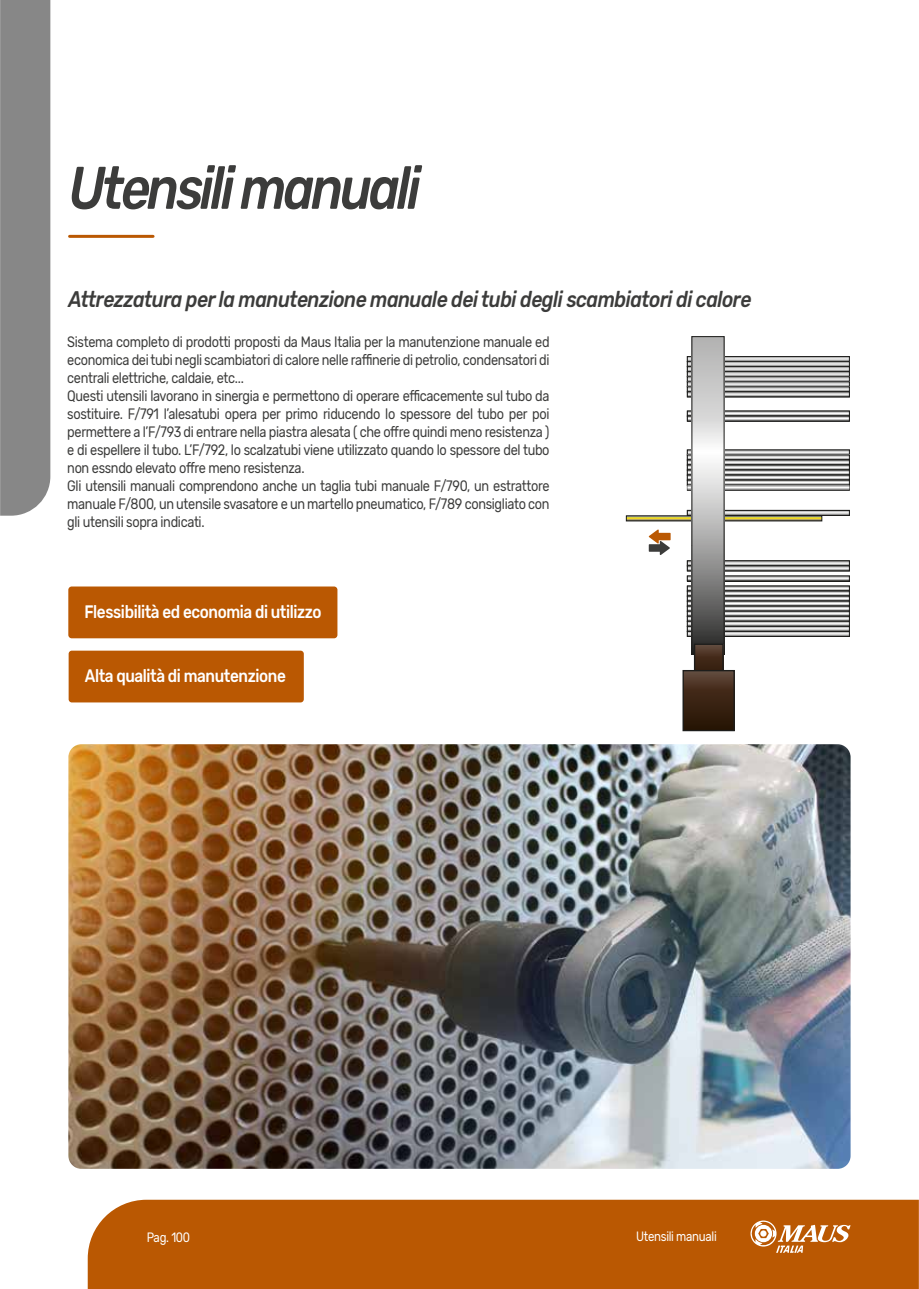
<style>
.page{position:relative;width:919px;height:1289px;background:#fff}
.page>*{position:absolute;margin:0;border:0;box-sizing:border-box;transform-origin:0 0}
.t1{font:italic 500 60px "Rubik";letter-spacing:-.06em;color:#3c3c3b;scale:.85 1}
.t2{font:italic 500 22.5px "Rubik";letter-spacing:-.025em;color:#3c3c3b;scale:.85 1}
.t3{font:500 18px "Rubik";letter-spacing:-.025em;color:#fff;scale:.85 1}
.t4{font:15px/18px "Rubik";letter-spacing:-.025em;color:#3c3c3b;scale:.85 1}
.t5{font:13.5px "Rubik";letter-spacing:-.025em;color:#fff;scale:.85 1}
</style>
<div class="page">
<hr style="left:70px;top:235px;width:83px;height:3px;background:#ba5802">
<img style="left:68px;top:744px;width:782px;height:424px">
<div style="left:68px;top:586px;width:269px;height:52px;background:#ba5802;border-radius:3px"></div>
<div style="left:69px;top:650px;width:235px;height:52px;background:#ba5802;border-radius:3px"></div>
<svg style="left:627px;top:517px;width:193px;height:2px"></svg>
<div style="left:625px;top:515px;width:197px;height:6px;border:1px solid #1d1d1b"></div>
<div style="left:687px;top:356px;width:162px;height:5px;background:#dcdcdc"></div>
<div style="left:687px;top:356px;width:162px;height:6px;border:1px solid #1d1d1b"></div>
<div style="left:687px;top:361px;width:162px;height:5px;background:#dedede"></div>
<div style="left:687px;top:361px;width:162px;height:6px;border:1px solid #1d1d1b"></div>
<div style="left:687px;top:366px;width:162px;height:5px;background:#dedede"></div>
<div style="left:687px;top:366px;width:162px;height:6px;border:1px solid #1d1d1b"></div>
<div style="left:687px;top:371px;width:162px;height:6px;background:#d9d9d9"></div>
<div style="left:687px;top:371px;width:162px;height:6px;border:1px solid #1d1d1b"></div>
<svg style="left:689px;top:378px;width:158px;height:2px"></svg>
<div style="left:687px;top:376px;width:162px;height:6px;border:1px solid #1d1d1b"></div>
<svg style="left:689px;top:383px;width:158px;height:2px"></svg>
<div style="left:687px;top:381px;width:162px;height:6px;border:1px solid #1d1d1b"></div>
<svg style="left:689px;top:388px;width:158px;height:2px"></svg>
<div style="left:687px;top:386px;width:162px;height:6px;border:1px solid #1d1d1b"></div>
<svg style="left:689px;top:393px;width:158px;height:2px"></svg>
<div style="left:687px;top:391px;width:162px;height:6px;border:1px solid #1d1d1b"></div>
<svg style="left:689px;top:451px;width:158px;height:2px"></svg>
<svg style="left:689px;top:456px;width:158px;height:2px"></svg>
<svg style="left:689px;top:461px;width:158px;height:2px"></svg>
<div style="left:687px;top:459px;width:162px;height:6px;border:1px solid #1d1d1b"></div>
<svg style="left:689px;top:466px;width:158px;height:2px"></svg>
<div style="left:687px;top:464px;width:162px;height:6px;border:1px solid #1d1d1b"></div>
<svg style="left:689px;top:471px;width:158px;height:2px"></svg>
<div style="left:687px;top:469px;width:162px;height:6px;border:1px solid #1d1d1b"></div>
<svg style="left:689px;top:476px;width:158px;height:2px"></svg>
<div style="left:687px;top:474px;width:162px;height:6px;border:1px solid #1d1d1b"></div>
<div style="left:687px;top:480px;width:162px;height:5px;border:1px solid #1d1d1b"></div>
<svg style="left:687px;top:485px;width:162px;height:5px"></svg>
<svg style="left:689px;top:512px;width:158px;height:2px"></svg>
<div style="left:687px;top:510px;width:162px;height:6px;border:1px solid #1d1d1b"></div>
<svg style="left:689px;top:562px;width:158px;height:2px"></svg>
<div style="left:687px;top:560px;width:162px;height:6px;border:1px solid #1d1d1b"></div>
<svg style="left:689px;top:567px;width:158px;height:2px"></svg>
<div style="left:687px;top:565px;width:162px;height:6px;border:1px solid #1d1d1b"></div>
<svg style="left:689px;top:412px;width:158px;height:2px"></svg>
<div style="left:687px;top:410px;width:162px;height:6px;border:1px solid #1d1d1b"></div>
<svg style="left:689px;top:417px;width:158px;height:2px"></svg>
<div style="left:687px;top:415px;width:162px;height:6px;border:1px solid #1d1d1b"></div>
<svg style="left:689px;top:577px;width:158px;height:2px"></svg>
<div style="left:687px;top:575px;width:162px;height:6px;border:1px solid #1d1d1b"></div>
<svg style="left:689px;top:587px;width:158px;height:2px"></svg>
<svg style="left:689px;top:592px;width:158px;height:2px"></svg>
<div style="left:687px;top:590px;width:162px;height:6px;border:1px solid #1d1d1b"></div>
<svg style="left:689px;top:597px;width:158px;height:2px"></svg>
<div style="left:687px;top:595px;width:162px;height:6px;border:1px solid #1d1d1b"></div>
<svg style="left:689px;top:602px;width:158px;height:2px"></svg>
<div style="left:687px;top:600px;width:162px;height:6px;border:1px solid #1d1d1b"></div>
<svg style="left:689px;top:607px;width:158px;height:2px"></svg>
<div style="left:687px;top:605px;width:162px;height:6px;border:1px solid #1d1d1b"></div>
<div style="left:687px;top:611px;width:162px;height:5px;background:#f8f8f8"></div>
<div style="left:687px;top:611px;width:162px;height:5px;border:1px solid #1d1d1b"></div>
<div style="left:687px;top:616px;width:162px;height:5px;background:#f5f5f5"></div>
<div style="left:687px;top:616px;width:162px;height:5px;border:1px solid #1d1d1b"></div>
<div style="left:687px;top:621px;width:162px;height:5px;background:#f2f2f2"></div>
<div style="left:687px;top:621px;width:162px;height:5px;border:1px solid #1d1d1b"></div>
<svg style="left:689px;top:628px;width:158px;height:2px"></svg>
<div style="left:687px;top:626px;width:162px;height:6px;border:1px solid #1d1d1b"></div>
<svg style="left:689px;top:633px;width:158px;height:2px"></svg>
<div style="left:687px;top:631px;width:162px;height:6px;border:1px solid #1d1d1b"></div>
<div style="left:694px;top:644px;width:29px;height:40px;background:#3d2615"></div>
<div style="left:693px;top:643px;width:30px;height:41px;border:1px solid #1d1d1b"></div>
<div style="left:683px;top:670px;width:51px;height:60px;background:linear-gradient(to bottom,#5c4234,#221000)"></div>
<div style="left:682px;top:670px;width:52px;height:61px;border:1px solid #1d1d1b"></div>
<svg style="left:691px;top:336px;width:33px;height:319px;background:#a7a6a5"></svg>
<svg style="left:648px;top:529px;width:22px;height:26px"></svg>
<div style="left:88px;top:1199px;width:830px;height:89px;background:#ba5802"></div>
<svg style="left:750px;top:1220px;width:100px;height:32px"></svg>
<div style="left:0;top:0;width:50px;height:515px;background:#878787"></div>
<h1 class="t1" style="left:69px;top:154px;width:415px">Utensili manuali</h1>
<h2 class="t2" style="left:68px;top:286px;width:805px">Attrezzatura per la manutenzione manuale dei tubi degli scambiatori di calore</h2>
<p class="t4" style="left:67px;top:333px;width:569px">Sistema completo di prodotti proposti da Maus Italia per la manutenzione manuale ed economica dei tubi negli scambiatori di calore nelle raffinerie di petrolio, condensatori di centrali elettriche, caldaie, etc...<br>Questi utensili lavorano in sinergia e permettono di operare efficacemente sul tubo da sostituire. F/791 l’alesatubi opera per primo riducendo lo spessore del tubo per poi permettere a l’F/793 di entrare nella piastra alesata ( che offre quindi meno resistenza ) e di espellere il tubo. L’F/792, lo scalzatubi viene utilizzato quando lo spessore del tubo non essndo elevato offre meno resistenza.<br>Gli utensili manuali comprendono anche un taglia tubi manuale F/790, un estrattore manuale F/800, un utensile svasatore e un martello pneumatico, F/789 consigliato con gli utensili sopra indicati.</p>
<p class="t3" style="left:84px;top:601px;width:280px">Flessibilità ed economia di utilizzo</p>
<p class="t3" style="left:85px;top:665px;width:238px">Alta qualità di manutenzione</p>
<p class="t5" style="left:147px;top:1229px;width:53px">Pag. 100</p>
<p class="t5" style="left:636px;top:1228px;width:96px">Utensili manuali</p>
</div>
